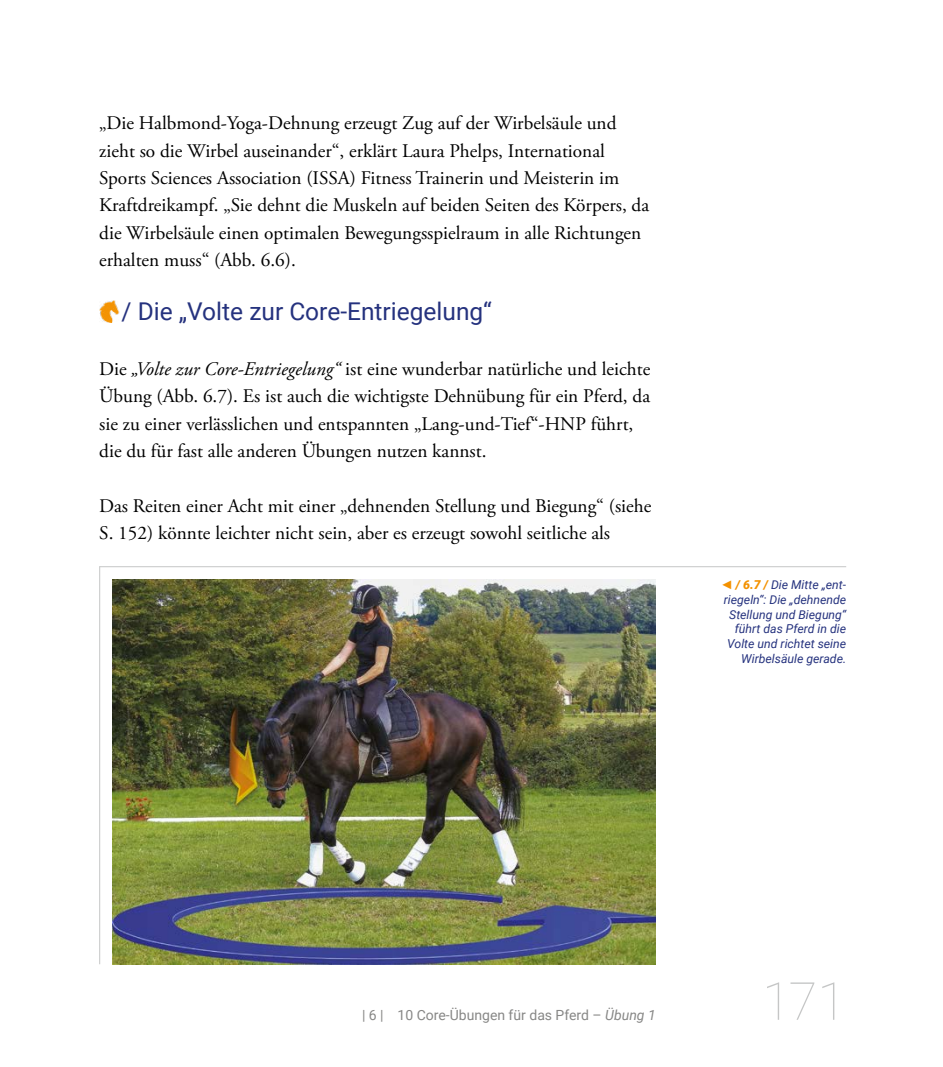
<style>
.page{position:relative;width:943px;height:1067px;background:#fff}
.page>*{position:absolute;margin:0;border:0;box-sizing:border-box;transform-origin:0 0}
.t1{font:100 52.5px "Roboto";color:#c5c6c6}
.t2{font:24.5px "Roboto";color:#25327e}
.t3{font:19.25px/27.3px "Adobe Garamond Pro";color:#000}
.t4{font:14px "Roboto";color:#878786}
.t5{font:italic 12.25px/14.7px "Roboto";color:#25327e;text-align:right}
.s1{font-style:italic}
.s2{font-family:"Book Antiqua";color:#f39100}
.s3{font-weight:900;color:#f39100}
</style>
<div class="page">
<img style="left:113px;top:580px;width:542px;height:384px">
<hr style="left:99px;top:566px;width:747px;height:1px;background:#c5c6c6">
<hr style="left:99px;top:566px;width:1px;height:398px;background:#c5c6c6">
<img style="left:99px;top:301px;width:21px;height:21px">
<p class="t3" style="left:99px;top:110px;width:551px">„Die Halbmond-Yoga-Dehnung erzeugt Zug auf der Wirbelsäule und zieht so die Wirbel auseinander“, erklärt Laura Phelps, International Sports Sciences Association (ISSA) Fitness Trainerin und Meisterin im Kraftdreikampf. „Sie dehnt die Muskeln auf beiden Seiten des Körpers, da die Wirbelsäule einen optimalen Bewegungsspielraum in alle Richtungen erhalten muss“ (Abb. 6.6).</p>
<p class="t2" style="left:122px;top:294px;width:372px">/ Die „Volte zur Core-Entriegelung“</p>
<p class="t3" style="left:99px;top:356px;width:552px">Die <span class="s1">„Volte zur Core-Entriegelung“</span> ist eine wunderbar natürliche und leichte Übung (Abb. 6.7). Es ist auch die wichtigste Dehnübung für ein Pferd, da sie zu einer verlässlichen und entspannten „Lang-und-Tief“-HNP führt, die du für fast alle anderen Übungen nutzen kannst.</p>
<p class="t3" style="left:99px;top:492px;width:553px">Das Reiten einer Acht mit einer „dehnenden Stellung und Biegung“ (siehe<br>S. 152) könnte leichter nicht sein, aber es erzeugt sowohl seitliche als</p>
<p class="t5" style="left:720px;top:577px;width:127px"><span class="s2">◄</span> <span class="s3">/ 6.7 /</span> Die Mitte „ent&shy;riegeln“: Die „dehnende<br>Stellung und Biegung“ führt das Pferd in die<br>Volte und richtet seine<br>Wirbelsäule gerade.</p>
<p class="t4" style="left:362px;top:1005px;width:295px">| 6 | 10 Core-Übungen für das Pferd – <span class="s1">Übung 1</span></p>
<h1 class="t1" style="left:762px;top:964px;width:85px">171</h1>
</div>
